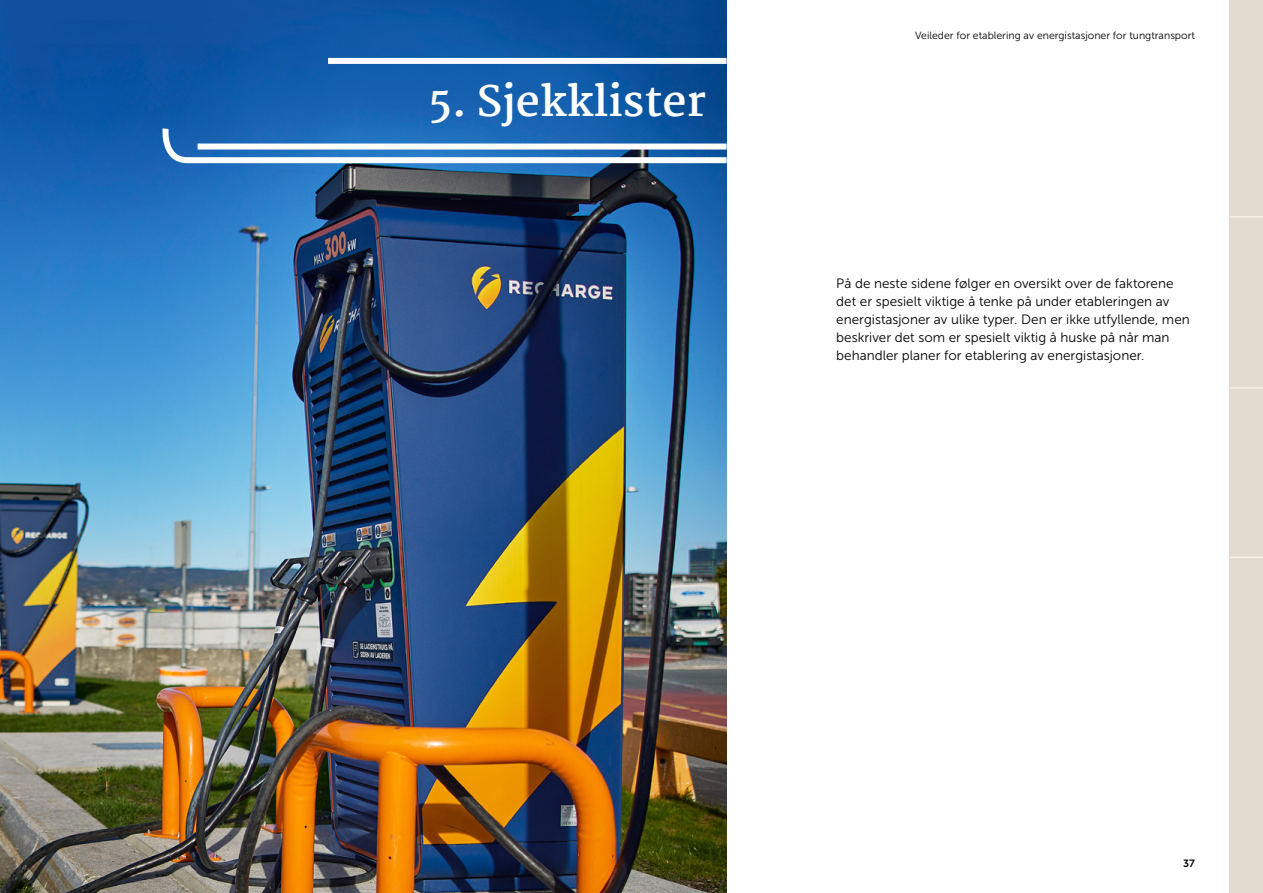
<style>
.page{position:relative;width:1263px;height:893px;background:#fff}
.page>*{position:absolute;margin:0;border:0;box-sizing:border-box;transform-origin:0 0}
.Heading_kapittelforside{font:700 42px "Martel";color:#fff}
.brødtekst{font:13.5px/18px "Museo Sans 300";color:#000}
.t1{font:10.5px "Museo Sans 300";color:#000}
.t2{font:10.5px "Museo Sans 700";color:#000}
</style>
<div class="page">
<img style="left:0;top:0;width:727px;height:893px">
<div style="left:328px;top:58px;width:399px;height:6px;background:#fff"></div>
<svg style="left:160px;top:123px;width:567px;height:43px"></svg>
<div style="left:1229px;top:0;width:34px;height:893px;background:#e1dacd"></div>
<hr style="left:1229px;top:387px;width:34px;height:2px;background:#f7f0e4">
<hr style="left:1229px;top:557px;width:34px;height:1px;background:#f7f0e4">
<hr style="left:1229px;top:216px;width:34px;height:2px;background:#f7f0e4">
<h1 class="Heading_kapittelforside" style="left:429px;top:77px;width:278px">5. Sjekklister</h1>
<p class="t1" style="left:915px;top:30px;width:281px">Veileder for etablering av energistasjoner for tungtransport</p>
<p class="brødtekst" style="left:836px;top:274px;width:355px">På de neste sidene følger en oversikt over de faktorene det er spesielt viktige å tenke på under etableringen av energistasjoner av ulike typer. Den er ikke utfyllende, men beskriver det som er spesielt viktig å huske på når man behandler planer for etablering av energistasjoner.</p>
<p class="t2" style="left:1183px;top:857px;width:13px">37</p>
</div>
